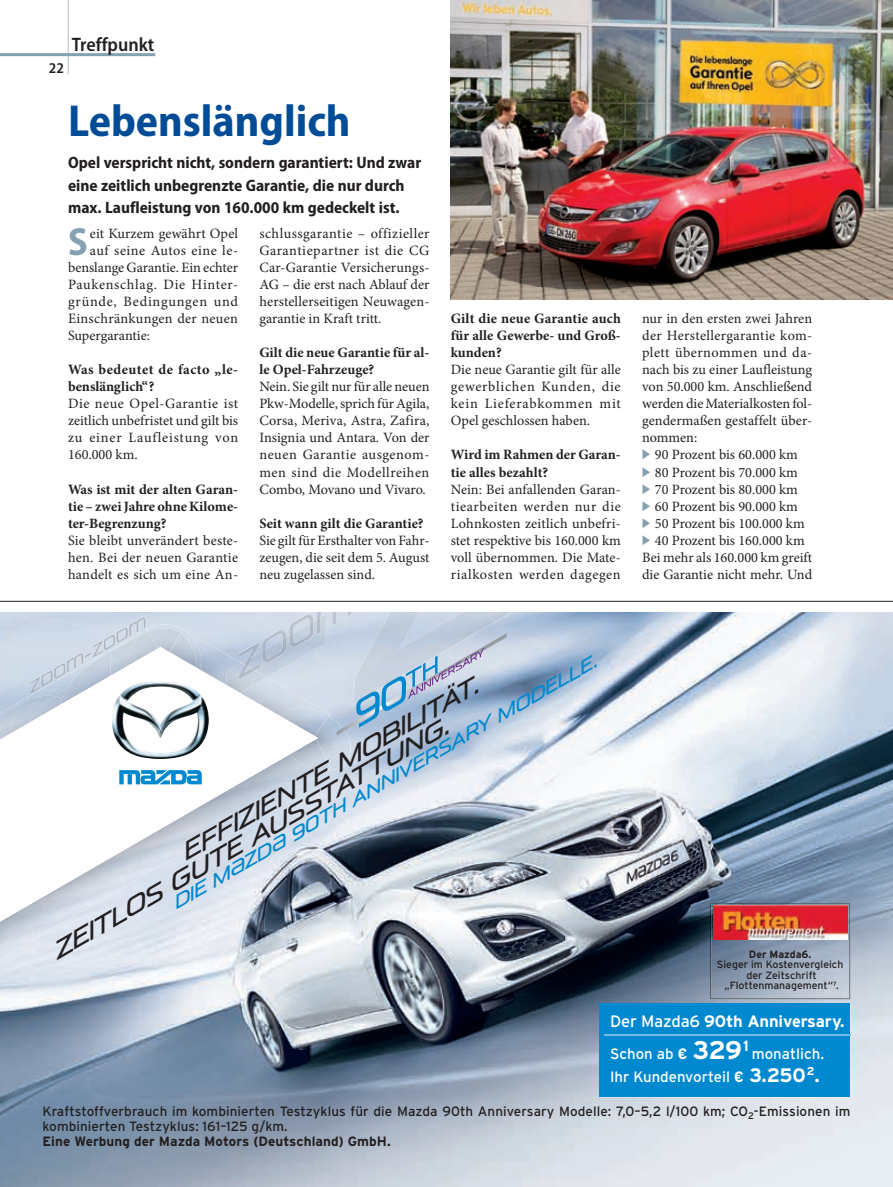
<style>
.page{position:relative;width:893px;height:1187px;background:#fff}
.page>*{position:absolute;margin:0;border:0;box-sizing:border-box;transform-origin:0 0}
.t1{font:700 semi-condensed 45px "Myriad Pro";color:#014c97}
.t2{font:700 semi-condensed 39.45px "Myriad Pro";color:#83a1b0}
.t3{font:23.7px/21px "Mazda";color:#231f20}
.t4{font:600 semi-condensed 19.5px "Myriad Pro";color:#231f20}
.t5{font:17.7px "Mazda";color:#0089cf}
.t6{font:700 semi-condensed 16.5px/22.5px "Myriad Pro";color:#231f20}
.t7{font:700 16.5px "Interstate";letter-spacing:-.01em;color:#fff}
.t8{font:15px/22.5px "Interstate";color:#fff}
.t9{font:600 semi-condensed 15px "Myriad Pro";color:#231f20}
.t10{font:14.25px/17px "Minion Pro";letter-spacing:.005em;color:#231f20;text-align:justify}
.t11{font:700 14.25px/17px "Minion Pro";color:#231f20;text-align:justify}
.t12{font:700 14.25px/17px "Minion Pro";letter-spacing:.02em;color:#231f20}
.t13{font:14.25px "Minion Pro";letter-spacing:.045em;color:#231f20}
.t14{font:14.25px "Minion Pro";letter-spacing:.055em;color:#231f20}
.t15{font:14.25px "Minion Pro";letter-spacing:.035em;color:#231f20}
.t16{font:13.5px/15px "Interstate";letter-spacing:.005em;color:#231f20}
.t17{font:700 13.5px "Interstate";letter-spacing:.005em;color:#231f20}
.t18{font:10.5px/10.5px "Interstate";color:#231f20;text-align:center}
.t19{font:700 10.5px "Interstate";color:#231f20}
.s1{font-weight:400}
.s2{font-weight:700}
.s3{font-weight:700;font-size:25.5px}
.s4{font-weight:700;font-size:19.5px}
</style>
<div class="page">
<hr style="left:68px;top:0;width:1px;height:74px;background:#b1bec6">
<hr style="left:0;top:53px;width:155px;height:3px;background:#83a1b0">
<img style="left:0;top:612px;width:893px;height:574px">
<img style="left:226px;top:614px;width:63px;height:16px">
<img style="left:507px;top:612px;width:14px;height:91px">
<img style="left:289px;top:614px;width:17px;height:7px">
<img style="left:289px;top:621px;width:17px;height:9px">
<img style="left:117px;top:627px;width:11px;height:3px">
<svg style="left:129px;top:617px;width:16px;height:13px"></svg>
<img style="left:331px;top:743px;width:20px;height:27px">
<img style="left:134px;top:624px;width:51px;height:5px">
<img style="left:148px;top:628px;width:48px;height:5px">
<img style="left:201px;top:630px;width:105px;height:17px">
<img style="left:181px;top:629px;width:20px;height:18px">
<img style="left:165px;top:633px;width:33px;height:14px">
<img style="left:0;top:770px;width:326px;height:195px">
<img style="left:318px;top:743px;width:13px;height:27px">
<div style="left:0;top:630px;width:130px;height:17px;background:#d0dce9"></div>
<img style="left:110px;top:636px;width:19px;height:11px">
<img style="left:130px;top:629px;width:35px;height:2px">
<img style="left:129px;top:631px;width:36px;height:16px">
<svg style="left:0;top:647px;width:318px;height:293px"></svg>
<svg style="left:119px;top:770px;width:83px;height:14px"></svg>
<img style="left:112px;top:681px;width:97px;height:78px">
<svg style="left:306px;top:612px;width:201px;height:131px;background:#b7c8dc"></svg>
<div style="left:599px;top:1003px;width:251px;height:94px;background:#0089cf"></div>
<hr style="left:604px;top:1034px;width:246px;height:1px;background:#78b6e4">
<img style="left:710px;top:903px;width:140px;height:96px">
<hr style="left:0;top:601px;width:893px;height:1px;background:#231f20">
<img style="left:451px;top:0;width:442px;height:300px">
<svg style="left:211px;top:811px;width:35px;height:31px"></svg>
<p class="t9" style="left:49px;top:60px;width:16px">22</p>
<h3 class="t4" style="left:72px;top:33px;width:84px">Treffpunkt</h3>
<h1 class="t1" style="left:68px;top:96px;width:284px">Lebenslänglich</h1>
<p class="t6" style="left:68px;top:152px;width:355px">Opel verspricht nicht, sondern garantiert: Und zwar eine zeitlich unbegrenzte Garantie, die nur durch max. Laufleistung von 160.000 km gedeckelt ist.</p>
<h2 class="t2" style="left:68px;top:220px;width:21px">S</h2>
<p class="t10" style="left:90px;top:225px;width:150px">eit Kurzem gewährt Opel</p>
<p class="t10" style="left:259px;top:225px;width:172px">schlussgarantie – offizieller Garantiepartner ist die CG Car-Garantie Versicherungs-AG – die erst nach Ablauf der herstellerseitigen Neuwagen&shy;garantie in Kraft tritt.</p>
<p class="t11" style="left:259px;top:344px;width:172px">Gilt die neue Garantie für al&shy;le Opel-Fahrzeuge?</p>
<p class="t10" style="left:259px;top:378px;width:172px">Nein. Sie gilt nur für alle neuen Pkw-Modelle, sprich für Agila, Corsa, Meriva, Astra, Zafira, Insignia und Antara. Von der neuen Garantie ausgenom&shy;men sind die Modellreihen Combo, Movano und Vivaro.</p>
<p class="t11" style="left:259px;top:514px;width:166px">Seit wann gilt die Garantie?</p>
<p class="t10" style="left:259px;top:531px;width:172px">Sie gilt für Ersthalter von Fahr&shy;zeugen, die seit dem 5. August neu zugelassen sind.</p>
<p class="t15" style="left:90px;top:241px;width:150px">auf seine Autos eine le-</p>
<p class="t10" style="left:68px;top:259px;width:172px">benslange Garantie. Ein echter</p>
<p class="t13" style="left:68px;top:275px;width:172px">Paukenschlag. Die Hinter-</p>
<p class="t14" style="left:68px;top:292px;width:172px">gründe, Bedingungen und</p>
<p class="t10" style="left:68px;top:310px;width:171px">Einschränkungen der neuen</p>
<p class="t10" style="left:68px;top:327px;width:84px">Supergarantie:</p>
<p class="t12" style="left:68px;top:361px;width:172px">Was bedeutet de facto „le&shy;benslänglich“?</p>
<p class="t10" style="left:68px;top:395px;width:172px">Die neue Opel-Garantie ist zeitlich unbefristet und gilt bis zu einer Laufleistung von 160.000 km.</p>
<p class="t11" style="left:68px;top:480px;width:172px">Was ist mit der alten Garan&shy;tie – zwei Jahre ohne Kilome&shy;ter-Begrenzung?</p>
<p class="t10" style="left:68px;top:531px;width:172px">Sie bleibt unverändert beste&shy;hen. Bei der neuen Garantie handelt es sich um eine An-</p>
<p class="t11" style="left:451px;top:310px;width:172px">Gilt die neue Garantie auch für alle Gewerbe- und Groß&shy;kunden?</p>
<p class="t10" style="left:451px;top:361px;width:172px">Die neue Garantie gilt für alle gewerblichen Kunden, die kein Lieferabkommen mit Opel geschlossen haben.</p>
<p class="t11" style="left:451px;top:446px;width:172px">Wird im Rahmen der Garan&shy;tie alles bezahlt?</p>
<p class="t10" style="left:451px;top:480px;width:172px">Nein: Bei anfallenden Garan&shy;tiearbeiten werden nur die Lohnkosten zeitlich unbefri&shy;stet respektive bis 160.000 km voll übernommen. Die Mate&shy;rialkosten werden dagegen</p>
<p class="t10" style="left:642px;top:310px;width:172px">nur in den ersten zwei Jahren der Herstellergarantie kom&shy;plett übernommen und da&shy;nach bis zu einer Laufleistung von 50.000 km. Anschließend werden die Materialkosten fol&shy;gendermaßen gestaffelt über&shy;nommen:</p>
<p class="t10" style="left:642px;top:446px;width:172px;text-align:center">90 Prozent bis 60.000 km<br>80 Prozent bis 70.000 km<br>70 Prozent bis 80.000 km<br>60 Prozent bis 90.000 km<br>50 Prozent bis 100.000 km<br>40 Prozent bis 160.000 km<br>Bei mehr als 160.000 km greift die Garantie nicht mehr. Und</p>
<p class="t5" style="left:171px;top:894px;width:489px;rotate:-30deg">Die M{zd{ 90th Anniversary Modelle.</p>
<h3 class="t3" style="left:41px;top:923px;width:502px;text-indent:161px;rotate:-30deg">Ef ziente Mobilität.<br>Zeitlos gute Ausstattung.</h3>
<p class="t19" style="left:749px;top:947px;width:64px">Der Mazda6.</p>
<p class="t18" style="left:717px;top:959px;width:128px">Sieger im Kostenvergleich der Zeitschrift „Flottenmanagement“<sup>7</sup>.</p>
<p class="t7" style="left:610px;top:1011px;width:236px"><span class="s1">Der Mazda6</span> 90th Anniversary.</p>
<p class="t8" style="left:610px;top:1042px;width:216px">Schon ab <span class="s2">€</span> <span class="s3">329</span> <sup>1</sup> monatlich.<br>Ihr Kundenvorteil <span class="s2">€</span> <span class="s4">3.250</span> <sup>2</sup><span class="s4">.</span></p>
<p class="t16" style="left:42px;top:1103px;width:809px">Kraftstoffverbrauch im kombinierten Testzyklus für die Mazda 90th Anniversary Modelle: 7,0–5,2 l/100 km; CO<sub>2</sub>-Emissionen im kombinierten Testzyklus: 161–125 g/km.</p>
<p class="t17" style="left:42px;top:1132px;width:350px">Eine Werbung der Mazda Motors (Deutschland) GmbH.</p>
</div>
